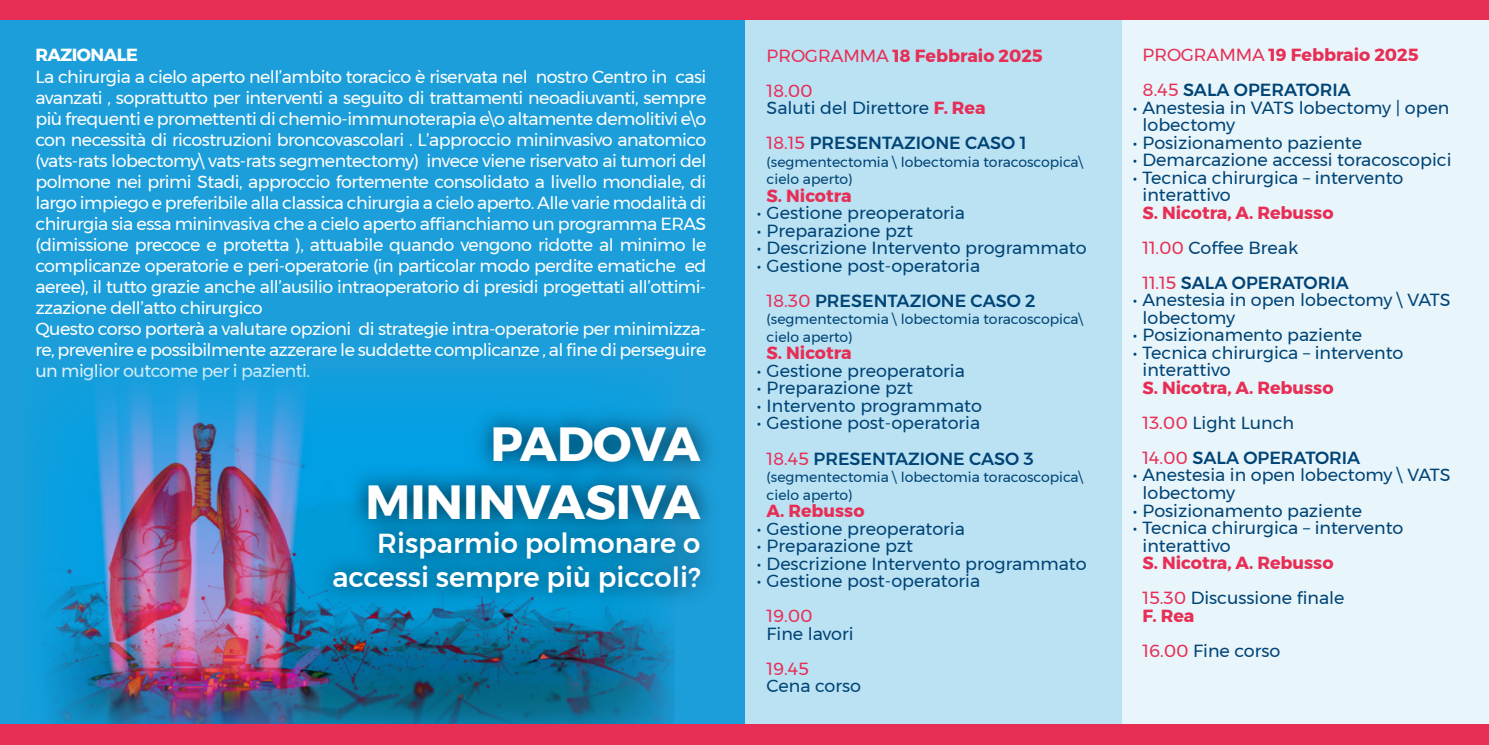
<style>
.page{position:relative;width:1489px;height:745px;background:#fff}
.page>*{position:absolute;margin:0;border:0;box-sizing:border-box;transform-origin:0 0}
.t1{font:700 47.77px/57.2px "Montserrat";color:#fff;text-align:right}
.t2{font:500 27.47px/34.3px "Montserrat";color:#fff;text-align:right}
.t3{font:17.5px/21px "Montserrat";letter-spacing:-.03em;color:#fff}
.t4{font:17.5px/17.5px "Montserrat";color:#004476}
.t5{font:700 17.5px/35px "Montserrat";color:#e72e55}
.t6{font:17.5px/35px "Montserrat";color:#e72e55}
.t7{font:700 17.5px "Montserrat";letter-spacing:-.03em;color:#fff}
.t8{font:14px/17.5px "Montserrat";color:#004476}
.s1{font-weight:700}
.s2{font-weight:700;color:#e72e55}
.s3{color:#e72e55}
.s4{font-weight:500}
.s5{font-weight:400}
.s6{font-weight:500;color:#004476}
.s7{font-weight:400;color:#004476}
</style>
<div class="page">
<div style="left:0;top:0;width:744px;height:744px;background:#1b9eda"></div>
<div style="left:744px;top:0;width:378px;height:744px;background:#bbe2f3"></div>
<div style="left:1122px;top:0;width:366px;height:744px;background:#e8f5fb"></div>
<div style="left:0;top:0;width:1488px;height:19px;background:#e72e55"></div>
<img style="left:36px;top:382px;width:639px;height:342px">
<div style="left:0;top:724px;width:1488px;height:20px;background:#e72e55"></div>
<img style="left:288px;top:390px;width:422px;height:250px">
<p class="t7" style="left:35px;top:41px;width:104px">RAZIONALE</p>
<p class="t3" style="left:35px;top:66px;width:672px">La chirurgia a cielo aperto nell’ambito toracico è riservata nel nostro Centro in casi avanzati , soprattutto per interventi a seguito di trattamenti neoadiuvanti, sempre più frequenti e promettenti di chemio-immunoterapia e\o altamente demolitivi e\o con necessità di ricostruzioni broncovascolari . L’approccio mininvasivo anatomico (vats-rats lobectomy\ vats-rats segmentectomy) invece viene riservato ai tumori del polmone nei primi Stadi, approccio fortemente consolidato a livello mondiale, di largo impiego e preferibile alla classica chirurgia a cielo aperto. Alle varie modalità di chirurgia sia essa mininvasiva che a cielo aperto affianchiamo un programma ERAS (dimissione precoce e protetta ), attuabile quando vengono ridotte al minimo le complicanze operatorie e peri-operatorie (in particolar modo perdite ematiche ed aeree), il tutto grazie anche all’ausilio intraoperatorio di presidi progettati all’ottimi&shy;zzazione dell’atto chirurgico<br>Questo corso porterà a valutare opzioni di strategie intra-operatorie per minimizza&shy;re, prevenire e possibilmente azzerare le suddette complicanze , al fine di perseguire un miglior outcome per i pazienti.</p>
<h1 class="t1" style="left:365px;top:415px;width:336px">PADOVA<br>MININVASIVA</h1>
<h2 class="t2" style="left:332px;top:525px;width:369px">Risparmio polmonare o accessi sempre più piccoli?</h2>
<p class="t6" style="left:766px;top:38px;width:278px">PROGRAMMA <span class="s1">18 Febbraio 2025<br></span>18.00</p>
<p class="t4" style="left:766px;top:90px;width:261px;line-height:35px">Saluti del Direttore <span class="s2">F. Rea<br></span><span class="s3">18.15</span> <span class="s4">PRESENTAZIONE CASO 1</span></p>
<p class="t8" style="left:766px;top:153px;width:318px">(segmentectomia \ lobectomia toracoscopica\ cielo aperto)</p>
<p class="t5" style="left:766px;top:178px;width:86px">S. Nicotra</p>
<p class="t4" style="left:756px;top:204px;width:210px">• Gestione preoperatoria</p>
<p class="t4" style="left:756px;top:221px;width:158px">• Preparazione pzt</p>
<p class="t4" style="left:756px;top:239px;width:331px">• Descrizione Intervento programmato</p>
<p class="t4" style="left:766px;top:248px;width:270px;line-height:35px;text-indent:-10px">• Gestione post-operatoria<br><span class="s3">18.30</span> <span class="s4">PRESENTAZIONE CASO 2</span></p>
<p class="t8" style="left:766px;top:310px;width:318px">(segmentectomia \ lobectomia toracoscopica\ cielo aperto)</p>
<p class="t5" style="left:766px;top:335px;width:86px">S. Nicotra</p>
<p class="t4" style="left:756px;top:361px;width:210px">• Gestione preoperatoria</p>
<p class="t4" style="left:756px;top:379px;width:158px">• Preparazione pzt</p>
<p class="t4" style="left:756px;top:396px;width:227px">• Intervento programmato</p>
<p class="t4" style="left:766px;top:405px;width:269px;line-height:35px;text-indent:-10px">• Gestione post-operatoria<br><span class="s3">18.45</span> <span class="s4">PRESENTAZIONE CASO 3</span></p>
<p class="t8" style="left:766px;top:468px;width:318px">(segmentectomia \ lobectomia toracoscopica\ cielo aperto)</p>
<p class="t5" style="left:766px;top:493px;width:99px">A. Rebusso</p>
<p class="t4" style="left:756px;top:519px;width:210px">• Gestione preoperatoria</p>
<p class="t4" style="left:756px;top:536px;width:158px">• Preparazione pzt</p>
<p class="t4" style="left:756px;top:554px;width:331px">• Descrizione Intervento programmato</p>
<p class="t4" style="left:756px;top:571px;width:225px">• Gestione post-operatoria</p>
<p class="t6" style="left:766px;top:598px;width:48px">19.00</p>
<p class="t4" style="left:766px;top:624px;width:88px">Fine lavori</p>
<p class="t6" style="left:766px;top:650px;width:44px">19.45</p>
<p class="t4" style="left:766px;top:676px;width:96px">Cena corso</p>
<p class="t5" style="left:1142px;top:37px;width:278px"><span class="s5">PROGRAMMA</span> 19 Febbraio 2025<br><span class="s5">8.45</span> <span class="s6">SALA OPERATORIA</span></p>
<p class="t4" style="left:1142px;top:98px;width:308px;text-indent:-10px">• Anestesia in VATS lobectomy | open lobectomy</p>
<p class="t4" style="left:1132px;top:133px;width:231px">• Posizionamento paziente</p>
<p class="t4" style="left:1132px;top:151px;width:320px">• Demarcazione accessi toracoscopici</p>
<p class="t4" style="left:1142px;top:168px;width:262px;text-indent:-10px">• Tecnica chirurgica – intervento interattivo</p>
<p class="t5" style="left:1142px;top:195px;width:208px">S. Nicotra, A. Rebusso<br><span class="s5">11.00</span> <span class="s7">Coffee Break<br></span><span class="s5">11.15</span> <span class="s6">SALA OPERATORIA</span></p>
<p class="t4" style="left:1142px;top:291px;width:309px;text-indent:-10px">• Anestesia in open lobectomy \ VATS lobectomy</p>
<p class="t4" style="left:1132px;top:326px;width:231px">• Posizionamento paziente</p>
<p class="t4" style="left:1142px;top:343px;width:262px;text-indent:-10px">• Tecnica chirurgica – intervento interattivo</p>
<p class="t5" style="left:1142px;top:370px;width:219px">S. Nicotra, A. Rebusso<br><span class="s5">13.00</span> <span class="s7">Light Lunch<br></span><span class="s5">14.00</span> <span class="s6">SALA OPERATORIA</span></p>
<p class="t4" style="left:1142px;top:466px;width:309px;text-indent:-10px">• Anestesia in open lobectomy \ VATS lobectomy</p>
<p class="t4" style="left:1132px;top:501px;width:231px">• Posizionamento paziente</p>
<p class="t4" style="left:1142px;top:518px;width:262px;text-indent:-10px">• Tecnica chirurgica – intervento interattivo</p>
<p class="t5" style="left:1142px;top:545px;width:203px">S. Nicotra, A. Rebusso<br><span class="s5">15.30</span> <span class="s7">Discussione finale</span></p>
<p class="t4" style="left:1142px;top:597px;width:139px;line-height:35px"><span class="s2">F. Rea<br></span><span class="s3">16.00</span> Fine corso</p>
</div>
